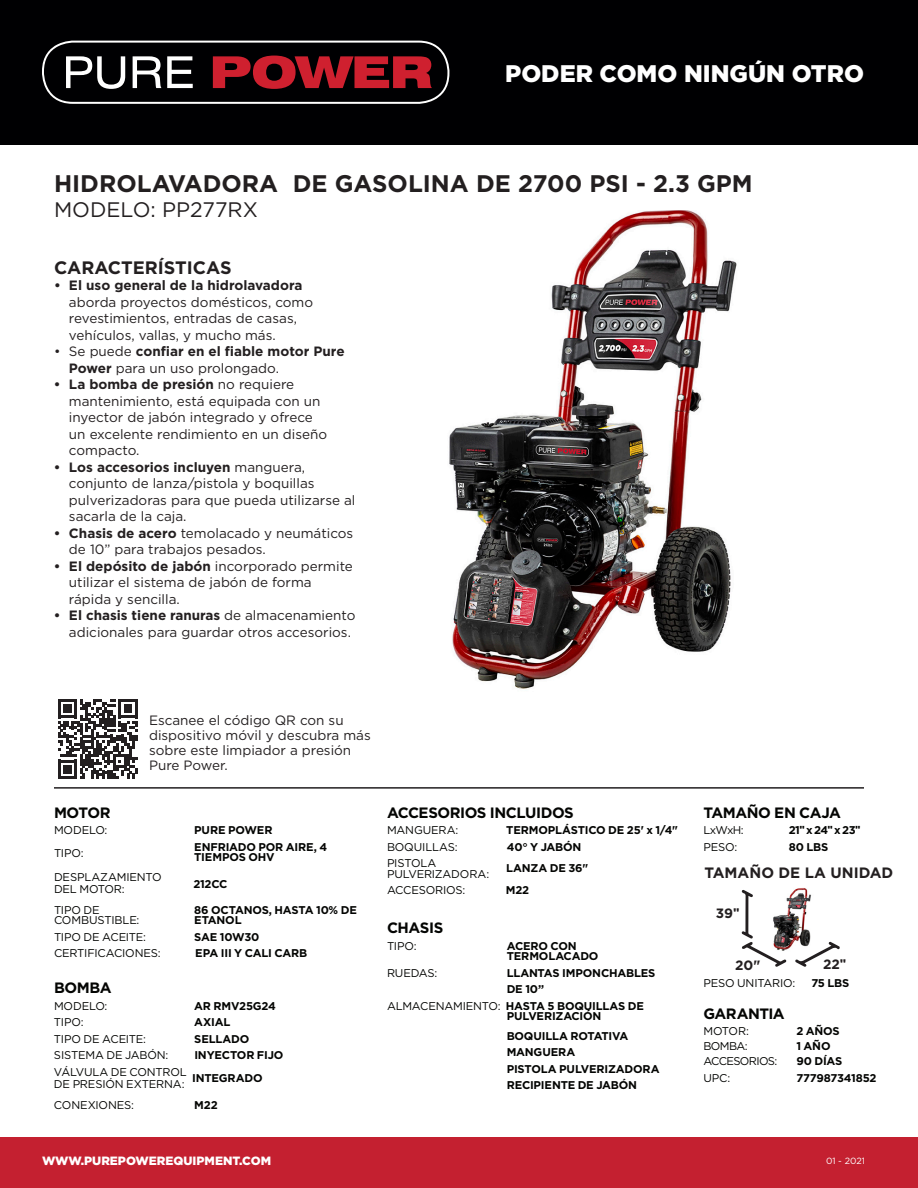
<style>
.page{position:relative;width:918px;height:1188px;background:#fff}
.page>*{position:absolute;margin:0;border:0;box-sizing:border-box;transform-origin:0 0}
.t1{font:700 24px "Gotham";color:#231f20}
.t2{font:900 24px "Gotham";color:#fff}
.t3{font:21px "Gotham";color:#231f20}
.t4{font:700 18px "Gotham";color:#231f20}
.t5{font:700 15px "Gotham";letter-spacing:-.03em;color:#040503}
.t6{font:700 15px "Gotham";color:#231f20}
.t7{font:13.5px/16.5px "Gotham";color:#231f20}
.t8{font:700 13.5px/16.5px "Gotham";color:#231f20}
.t9{font:900 12px "Gotham";color:#fff}
.t10{font:700 11.25px/10.5px "Gotham";letter-spacing:-.02em;color:#040503}
.t11{font:11.25px/21px "Gotham";letter-spacing:-.015em;color:#040503}
.t12{font:11.25px "Gotham";letter-spacing:-.055em;color:#040503}
.t13{font:9px "Gotham";letter-spacing:-.005em;color:#fff}
.s1{font-weight:400}
.s2{font-weight:700}
.s3{font-family:"Arial"}
</style>
<div class="page">
<div style="left:0;top:0;width:918px;height:144px;background:#000002"></div>
<div style="left:0;top:1138px;width:918px;height:50px;background:#c42030"></div>
<svg style="left:42px;top:41px;width:407px;height:63px"></svg>
<img style="left:449px;top:211px;width:288px;height:478px">
<img style="left:787px;top:888px;width:24px;height:62px">
<hr style="left:54px;top:787px;width:810px;height:2px;background:#231f20">
<svg style="left:741px;top:890px;width:46px;height:77px"></svg>
<svg style="left:795px;top:942px;width:45px;height:25px"></svg>
<svg style="left:58px;top:699px;width:80px;height:80px"></svg>
<h1 class="t2" style="left:505px;top:57px;width:360px">PODER COMO NINGÚN OTRO</h1>
<h1 class="t1" style="left:54px;top:167px;width:700px">HIDROLAVADORA DE GASOLINA DE 2700 PSI - 2.3 GPM</h1>
<h2 class="t3" style="left:54px;top:197px;width:206px">MODELO: PP277RX</h2>
<h3 class="t4" style="left:54px;top:255px;width:179px">CARACTERÍSTICAS</h3>
<p class="t8" style="left:54px;top:277px;width:250px">• El uso general de la hidrolavadora</p>
<p class="t7" style="left:69px;top:293px;width:246px">aborda proyectos domésticos, como revestimientos, entradas de casas, vehículos, vallas, y mucho más.</p>
<p class="t8" style="left:69px;top:343px;width:277px;text-indent:-15px"><span class="s1">• Se puede</span> confiar en el fiable motor Pure<br>Power <span class="s1">para un uso prolongado.</span></p>
<p class="t7" style="left:69px;top:376px;width:260px;text-indent:-15px"><span class="s2">• La bomba de presión</span> no requiere mantenimiento, está equipada con un inyector de jabón integrado y ofrece un excelente rendimiento en un diseño compacto.</p>
<p class="t7" style="left:69px;top:458px;width:288px;text-indent:-15px"><span class="s2">• Los accesorios incluyen</span> manguera, conjunto de lanza/pistola y boquillas pulverizadoras para que pueda utilizarse al sacarla de la caja.</p>
<p class="t7" style="left:69px;top:524px;width:286px;text-indent:-15px"><span class="s2">• Chasis de acero</span> temolacado y neumáticos de 10” para trabajos pesados.</p>
<p class="t7" style="left:69px;top:557px;width:285px;text-indent:-15px"><span class="s2">• El depósito de jabón</span> incorporado permite utilizar el sistema de jabón de forma rápida y sencilla.</p>
<p class="t7" style="left:69px;top:607px;width:288px;text-indent:-15px"><span class="s2">• El chasis tiene ranuras</span> de almacenamiento adicionales para guardar otros accesorios.</p>
<p class="t7" style="left:149px;top:712px;width:223px;line-height:15px">Escanee el código QR con su dispositivo móvil y descubra más sobre este limpiador a presión<br>Pure Power.</p>
<p class="t5" style="left:54px;top:802px;width:58px">MOTOR</p>
<p class="t11" style="left:54px;top:819px;width:55px">MODELO:</p>
<p class="t10" style="left:194px;top:825px;width:80px">PURE POWER</p>
<p class="t11" style="left:54px;top:842px;width:31px">TIPO:</p>
<p class="t10" style="left:194px;top:841px;width:134px">ENFRIADO POR AIRE, 4<br>TIEMPOS OHV</p>
<p class="t11" style="left:54px;top:866px;width:109px">DESPLAZAMIENTO</p>
<p class="t10" style="left:193px;top:879px;width:36px">212CC</p>
<p class="t11" style="left:54px;top:878px;width:72px">DEL MOTOR:<br>TIPO DE</p>
<p class="t10" style="left:194px;top:904px;width:164px">86 OCTANOS, HASTA 10% DE</p>
<p class="t11" style="left:54px;top:909px;width:87px">COMBUSTIBLE:</p>
<p class="t10" style="left:194px;top:915px;width:49px">ETANOL</p>
<p class="t11" style="left:54px;top:926px;width:94px">TIPO DE ACEITE:</p>
<p class="t10" style="left:194px;top:931px;width:67px">SAE 10W30</p>
<p class="t11" style="left:54px;top:942px;width:108px">CERTIFICACIONES:</p>
<p class="t10" style="left:195px;top:948px;width:114px">EPA III Y CALI CARB</p>
<p class="t5" style="left:54px;top:978px;width:59px">BOMBA</p>
<p class="t11" style="left:54px;top:995px;width:55px">MODELO:</p>
<p class="t10" style="left:194px;top:1000px;width:83px">AR RMV25G24</p>
<p class="t11" style="left:54px;top:1011px;width:31px">TIPO:</p>
<p class="t10" style="left:194px;top:1017px;width:37px">AXIAL</p>
<p class="t11" style="left:54px;top:1028px;width:94px">TIPO DE ACEITE:</p>
<p class="t10" style="left:194px;top:1033px;width:57px">SELLADO</p>
<p class="t11" style="left:54px;top:1044px;width:116px">SISTEMA DE JABÓN:</p>
<p class="t10" style="left:194px;top:1050px;width:91px">INYECTOR FIJO</p>
<p class="t11" style="left:54px;top:1061px;width:134px">VÁLVULA DE CONTROL</p>
<p class="t10" style="left:192px;top:1072px;width:72px">INTEGRADO</p>
<p class="t11" style="left:54px;top:1073px;width:132px">DE PRESIÓN EXTERNA:<br>CONEXIONES:</p>
<p class="t10" style="left:194px;top:1099px;width:25px">M22</p>
<p class="t5" style="left:387px;top:802px;width:188px">ACCESORIOS INCLUIDOS</p>
<p class="t11" style="left:387px;top:819px;width:73px">MANGUERA:</p>
<p class="t10" style="left:506px;top:825px;width:173px">TERMOPLÁSTICO DE 25' x 1/4"</p>
<p class="t11" style="left:387px;top:836px;width:72px">BOQUILLAS:</p>
<p class="t10" style="left:507px;top:841px;width:76px">40° Y JABÓN</p>
<p class="t11" style="left:387px;top:858px;width:104px;line-height:10.5px">PISTOLA<br>PULVERIZADORA:</p>
<p class="t10" style="left:506px;top:862px;width:84px">LANZA DE 36"</p>
<p class="t11" style="left:387px;top:879px;width:80px">ACCESORIOS:</p>
<p class="t10" style="left:506px;top:885px;width:25px">M22</p>
<p class="t5" style="left:387px;top:918px;width:58px">CHASIS</p>
<p class="t11" style="left:387px;top:935px;width:31px">TIPO:</p>
<p class="t10" style="left:507px;top:940px;width:93px">ACERO CON<br>TERMOLACADO</p>
<p class="t11" style="left:387px;top:962px;width:52px">RUEDAS:</p>
<p class="t10" style="left:507px;top:967px;width:150px">LLANTAS IMPONCHABLES</p>
<p class="t10" style="left:507px;top:984px;width:39px">DE 10”</p>
<p class="t10" style="left:387px;top:1000px;width:259px"><span class="s1">ALMACENAMIENTO:</span> HASTA 5 BOQUILLAS DE</p>
<p class="t10" style="left:507px;top:1006px;width:123px;line-height:19.5px">PULVERIZACIÓN<br>BOQUILLA ROTATIVA</p>
<p class="t10" style="left:507px;top:1044px;width:154px;line-height:16.5px">MANGUERA<br>PISTOLA PULVERIZADORA<br>RECIPIENTE DE JABÓN</p>
<p class="t9" style="left:42px;top:1152px;width:231px">WWW.PUREPOWEREQUIPMENT.COM</p>
<p class="t5" style="left:703px;top:802px;width:139px">TAMAÑO EN CAJA</p>
<p class="t11" style="left:703px;top:819px;width:42px">LxWxH:</p>
<p class="t10" style="left:789px;top:825px;width:73px">21<span class="s3">"</span> x 24<span class="s3">"</span> x 23<span class="s3">"</span></p>
<p class="t11" style="left:703px;top:836px;width:35px">PESO:</p>
<p class="t10" style="left:789px;top:841px;width:41px">80 LBS</p>
<p class="t6" style="left:704px;top:863px;width:190px">TAMAÑO DE LA UNIDAD</p>
<p class="t8" style="left:716px;top:904px;width:25px">39<span class="s3">"</span></p>
<p class="t8" style="left:735px;top:957px;width:27px">20"</p>
<p class="t8" style="left:823px;top:956px;width:25px">22<span class="s3">"</span></p>
<p class="t11" style="left:703px;top:972px;width:93px">PESO UNITARIO:</p>
<p class="t10" style="left:811px;top:978px;width:39px">75 LBS</p>
<p class="t5" style="left:703px;top:1003px;width:83px">GARANTIA</p>
<p class="t11" style="left:703px;top:1020px;width:47px">MOTOR:</p>
<p class="t10" style="left:796px;top:1026px;width:45px">2 AÑOS</p>
<p class="t11" style="left:703px;top:1035px;width:46px">BOMBA:</p>
<p class="t10" style="left:796px;top:1041px;width:36px">1 AÑO</p>
<p class="t12" style="left:703px;top:1054px;width:75px">ACCESORIOS:</p>
<p class="t10" style="left:796px;top:1056px;width:48px">90 DÍAS</p>
<p class="t11" style="left:703px;top:1067px;width:28px">UPC:</p>
<p class="t10" style="left:796px;top:1072px;width:82px">777987341852</p>
<p class="t13" style="left:826px;top:1155px;width:41px">01 - 2021</p>
</div>
